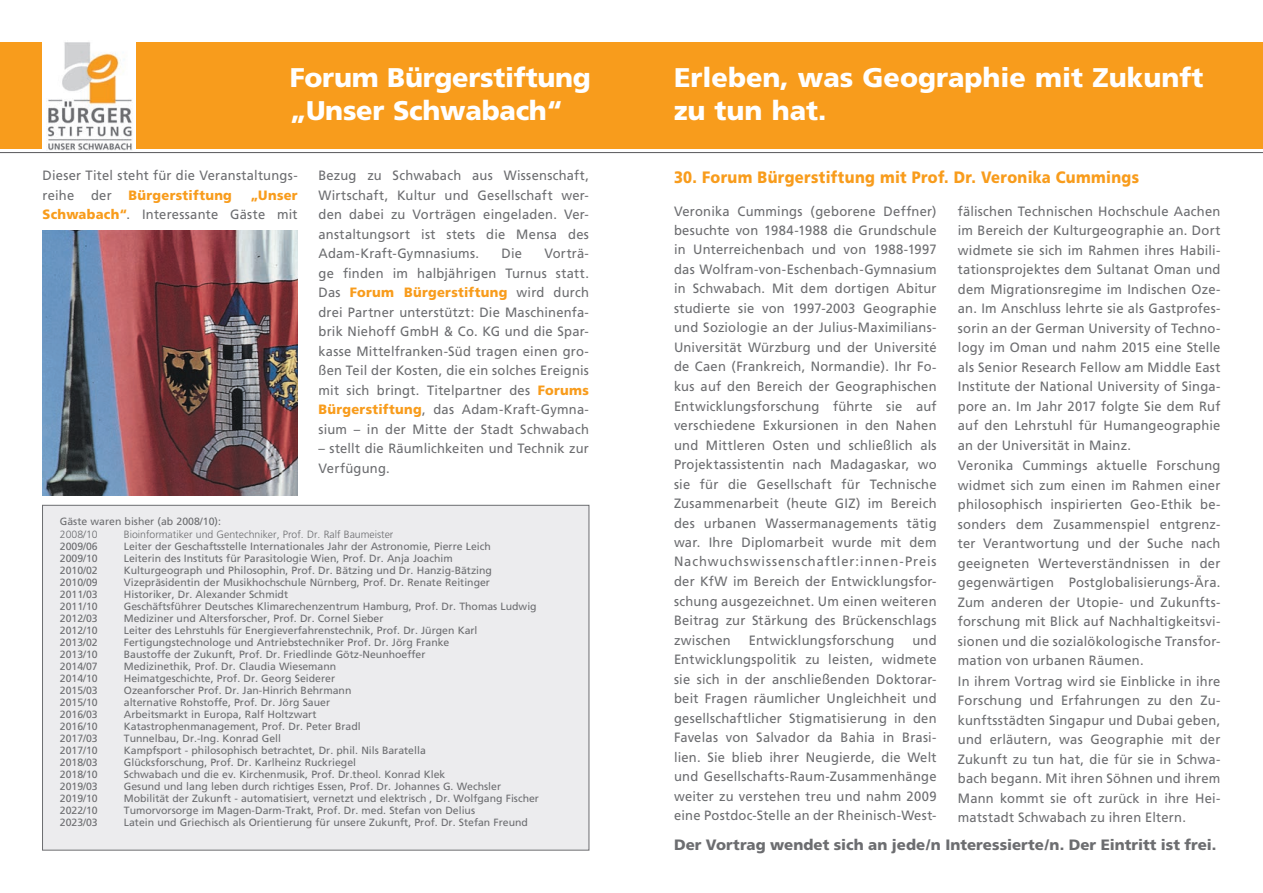
<style>
.page{position:relative;width:1263px;height:893px;background:#fff}
.page>*{position:absolute;margin:0;border:0;box-sizing:border-box;transform-origin:0 0}
.t1{font:900 27px/32.4px "Frutiger";color:#fff}
.t2{font:900 16.5px "Frutiger";letter-spacing:.025em;color:#f89c1c;scale:.89 1}
.t3{font:900 15px "Frutiger";color:#6c6d70}
.t4{font:13.5px/19.5px "Frutiger";letter-spacing:.015em;color:#6c6d70;text-align:justify;scale:.96 1}
.t5{font:10.5px "Frutiger";color:#6c6d70}
.t6{font:300 10.5px "Frutiger";color:#6c6d70}
.s1{font-weight:900;color:#f89c1c}
</style>
<div class="page">
<div style="left:43px;top:505px;width:546px;height:345px;background:#ececee"></div>
<img style="left:43px;top:231px;width:255px;height:264px">
<div style="left:0;top:43px;width:1263px;height:106px;background:#f89c1c"></div>
<div style="left:43px;top:32px;width:93px;height:138px;background:#fff"></div>
<img style="left:47px;top:42px;width:85px;height:108px">
<hr style="left:0;top:152px;width:1263px;height:1px;background:#636366">
<h1 class="t1" style="left:290px;top:62px;width:303px">Forum Bürgerstiftung „Unser Schwabach“</h1>
<p class="t4" style="left:43px;top:166px;width:266px">Dieser Titel steht für die Veranstaltungs&shy;reihe der <span class="s1">Bürgerstiftung</span></p>
<p class="t4" style="left:43px;top:185px;width:267px;text-align:right"><span class="s1">„Unser<br>Schwabach“</span>. Interessante Gäste mit</p>
<p class="t4" style="left:318px;top:166px;width:283px">Bezug zu Schwabach aus Wissenschaft, Wirtschaft, Kultur und Gesellschaft wer&shy;den dabei zu Vorträgen eingeladen. Ver&shy;anstaltungsort ist stets die Mensa des Adam-Kraft-Gymnasiums.</p>
<p class="t4" style="left:501px;top:244px;width:23px">Die</p>
<p class="t4" style="left:318px;top:244px;width:283px;text-indent:226px">Vorträ&shy;ge finden im halbjährigen Turnus statt.<br>Das <span class="s1">Forum Bürgerstiftung</span> wird durch drei Partner unterstützt: Die Maschinenfa&shy;brik Niehoff GmbH &amp; Co. KG und die Spar&shy;kasse Mittelfranken-Süd tragen einen gro&shy;ßen Teil der Kosten, die ein solches Ereignis mit sich bringt. Titelpartner des <span class="s1">Forums Bürgerstiftung</span>, das Adam-Kraft-Gymna&shy;sium – in der Mitte der Stadt Schwabach</p>
<p class="t4" style="left:318px;top:439px;width:283px">– stellt die Räumlichkeiten und Technik zur<br>Verfügung.</p>
<p class="t5" style="left:60px;top:515px;width:163px">Gäste waren bisher (ab 2008/10):</p>
<p class="t6" style="left:60px;top:528px;width:39px">2008/10</p>
<p class="t6" style="left:124px;top:528px;width:271px">Bioinformatiker und Gentechniker, Prof. Dr. Ralf Baumeister</p>
<p class="t5" style="left:60px;top:540px;width:39px">2009/06</p>
<p class="t5" style="left:124px;top:540px;width:369px">Leiter der Geschaftsstelle Internationales Jahr der Astronomie, Pierre Leich</p>
<p class="t5" style="left:60px;top:552px;width:39px">2009/10</p>
<p class="t5" style="left:124px;top:552px;width:330px">Leiterin des Instituts für Parasitologie Wien, Prof. Dr. Anja Joachim</p>
<p class="t5" style="left:60px;top:564px;width:39px">2010/02</p>
<p class="t5" style="left:124px;top:564px;width:370px">Kulturgeograph und Philosophin, Prof. Dr. Bätzing und Dr. Hanzig-Bätzing</p>
<p class="t5" style="left:60px;top:576px;width:39px">2010/09</p>
<p class="t5" style="left:124px;top:576px;width:368px">Vizepräsidentin der Musikhochschule Nürnberg, Prof. Dr. Renate Reitinger</p>
<p class="t5" style="left:60px;top:588px;width:39px">2011/03</p>
<p class="t5" style="left:124px;top:588px;width:166px">Historiker, Dr. Alexander Schmidt</p>
<p class="t5" style="left:60px;top:600px;width:39px">2011/10</p>
<p class="t5" style="left:124px;top:600px;width:414px">Geschäftsführer Deutsches Klimarechenzentrum Hamburg, Prof. Dr. Thomas Ludwig</p>
<p class="t5" style="left:60px;top:612px;width:39px">2012/03</p>
<p class="t5" style="left:124px;top:612px;width:261px">Mediziner und Altersforscher, Prof. Dr. Cornel Sieber</p>
<p class="t5" style="left:60px;top:624px;width:39px">2012/10</p>
<p class="t5" style="left:124px;top:624px;width:355px">Leiter des Lehrstuhls für Energieverfahrenstechnik, Prof. Dr. Jürgen Karl</p>
<p class="t5" style="left:60px;top:636px;width:39px">2013/02</p>
<p class="t5" style="left:124px;top:636px;width:327px">Fertigungstechnologe und Antriebstechniker Prof. Dr. Jörg Franke</p>
<p class="t5" style="left:60px;top:648px;width:39px">2013/10</p>
<p class="t5" style="left:124px;top:648px;width:303px">Baustoffe der Zukunft, Prof. Dr. Friedlinde Götz-Neunhoeffer</p>
<p class="t5" style="left:60px;top:660px;width:39px">2014/07</p>
<p class="t5" style="left:124px;top:660px;width:214px">Medizinethik, Prof. Dr. Claudia Wiesemann</p>
<p class="t5" style="left:60px;top:672px;width:39px">2014/10</p>
<p class="t5" style="left:124px;top:672px;width:213px">Heimatgeschichte, Prof. Dr. Georg Seiderer</p>
<p class="t5" style="left:60px;top:684px;width:39px">2015/03</p>
<p class="t5" style="left:124px;top:684px;width:229px">Ozeanforscher Prof. Dr. Jan-Hinrich Behrmann</p>
<p class="t5" style="left:60px;top:696px;width:39px">2015/10</p>
<p class="t5" style="left:124px;top:696px;width:208px">alternative Rohstoffe, Prof. Dr. Jörg Sauer</p>
<p class="t5" style="left:60px;top:708px;width:39px">2016/03</p>
<p class="t5" style="left:124px;top:708px;width:194px">Arbeitsmarkt in Europa, Ralf Holtzwart</p>
<p class="t5" style="left:60px;top:720px;width:39px">2016/10</p>
<p class="t5" style="left:124px;top:720px;width:238px">Katastrophenmanagement, Prof. Dr. Peter Bradl</p>
<p class="t5" style="left:60px;top:732px;width:39px">2017/03</p>
<p class="t5" style="left:124px;top:732px;width:159px">Tunnelbau, Dr.-Ing. Konrad Gell</p>
<p class="t5" style="left:60px;top:744px;width:39px">2017/10</p>
<p class="t5" style="left:124px;top:744px;width:303px">Kampfsport - philosophisch betrachtet, Dr. phil. Nils Baratella</p>
<p class="t5" style="left:60px;top:756px;width:39px">2018/03</p>
<p class="t5" style="left:124px;top:756px;width:234px">Glücksforschung, Prof. Dr. Karlheinz Ruckriegel</p>
<p class="t5" style="left:60px;top:768px;width:39px">2018/10</p>
<p class="t5" style="left:124px;top:768px;width:323px">Schwabach und die ev. Kirchenmusik, Prof. Dr.theol. Konrad Klek</p>
<p class="t5" style="left:60px;top:780px;width:39px">2019/03</p>
<p class="t5" style="left:124px;top:780px;width:379px">Gesund und lang leben durch richtiges Essen, Prof. Dr. Johannes G. Wechsler</p>
<p class="t5" style="left:60px;top:792px;width:39px">2019/10</p>
<p class="t5" style="left:124px;top:792px;width:417px">Mobilität der Zukunft - automatisiert, vernetzt und elektrisch , Dr. Wolfgang Fischer</p>
<p class="t5" style="left:60px;top:804px;width:39px">2022/10</p>
<p class="t5" style="left:124px;top:804px;width:353px">Tumorvorsorge im Magen-Darm-Trakt, Prof. Dr. med. Stefan von Delius</p>
<p class="t5" style="left:60px;top:816px;width:39px">2023/03</p>
<p class="t5" style="left:124px;top:816px;width:406px">Latein und Griechisch als Orientierung für unsere Zukunft, Prof. Dr. Stefan Freund</p>
<h1 class="t1" style="left:674px;top:62px;width:531px">Erleben, was Geographie mit Zukunft zu tun hat.</h1>
<p class="t2" style="left:674px;top:167px;width:524px">30. Forum Bürgerstiftung mit Prof. Dr. Veronika Cummings</p>
<p class="t4" style="left:674px;top:201px;width:275px">Veronika Cummings (geborene Deffner) besuchte von 1984-1988 die Grundschule in Unterreichenbach und von 1988-1997 das Wolfram-von-Eschenbach-Gymnasium in Schwabach. Mit dem dortigen Abitur studierte sie von 1997-2003 Geographie und Soziologie an der Julius-Maximilians-Universität Würzburg und der Université de Caen (Frankreich, Normandie). Ihr Fo&shy;kus auf den Bereich der Geographischen Entwicklungsforschung führte sie auf verschiedene Exkursionen in den Nahen und Mittleren Osten und schließlich als Projektassistentin nach Madagaskar, wo sie für die Gesellschaft für Technische Zusammenarbeit (heute GIZ) im Bereich des urbanen Wassermanagements tätig war. Ihre Diplomarbeit wurde mit dem Nachwuchswissenschaftler:innen-Preis der KfW im Bereich der Entwicklungsfor&shy;schung ausgezeichnet. Um einen weiteren Beitrag zur Stärkung des Brückenschlags zwischen</p>
<p class="t4" style="left:958px;top:201px;width:275px;text-align:left">fälischen Technischen Hochschule Aachen im Bereich der Kulturgeographie an. Dort widmete sie sich im Rahmen ihres Habili&shy;tationsprojektes dem Sultanat Oman und dem Migrationsregime im Indischen Oze&shy;an. Im Anschluss lehrte sie als Gastprofes&shy;sorin an der German University of Techno&shy;logy im Oman und nahm 2015 eine Stelle als Senior Research Fellow am Middle East Institute der National University of Singa&shy;pore an. Im Jahr 2017 folgte Sie dem Ruf auf den Lehrstuhl für Humangeographie an der Universität in Mainz.<br>Veronika Cummings aktuelle Forschung widmet sich zum einen im Rahmen einer philosophisch inspirierten Geo-Ethik be&shy;sonders dem Zusammenspiel entgrenz&shy;ter Verantwortung und der Suche nach geeigneten Werteverständnissen in der gegenwärtigen Postglobalisierungs-Ära.<br>Zum anderen der Utopie- und Zukunfts&shy;forschung mit Blick auf Nachhaltigkeitsvi&shy;sionen und die sozialökologische Transfor&shy;mation von urbanen Räumen.<br>In ihrem Vortrag wird sie Einblicke in ihre Forschung und Erfahrungen zu den Zu&shy;kunftsstädten Singapur und Dubai geben, und erläutern, was Geographie mit der Zukunft zu tun hat, die für sie in Schwa&shy;bach begann. Mit ihren Söhnen und ihrem Mann kommt sie oft zurück in ihre Hei&shy;matstadt Schwabach zu ihren Eltern.</p>
<p class="t3" style="left:674px;top:835px;width:544px">Der Vortrag wendet sich an jede/n Interessierte/n. Der Eintritt ist frei.</p>
<p class="t4" style="left:749px;top:630px;width:153px">Entwicklungsforschung</p>
<p class="t4" style="left:674px;top:630px;width:275px;text-indent:238px">und Entwicklungspolitik zu leisten, widmete sie sich in der anschließenden Doktorar&shy;beit Fragen räumlicher Ungleichheit und gesellschaftlicher Stigmatisierung in den Favelas von Salvador da Bahia in Brasi&shy;lien. Sie blieb ihrer Neugierde, die Welt und Gesellschafts-Raum-Zusammenhänge weiter zu verstehen treu und nahm 2009 eine Postdoc-Stelle an der Rheinisch-West-</p>
</div>
